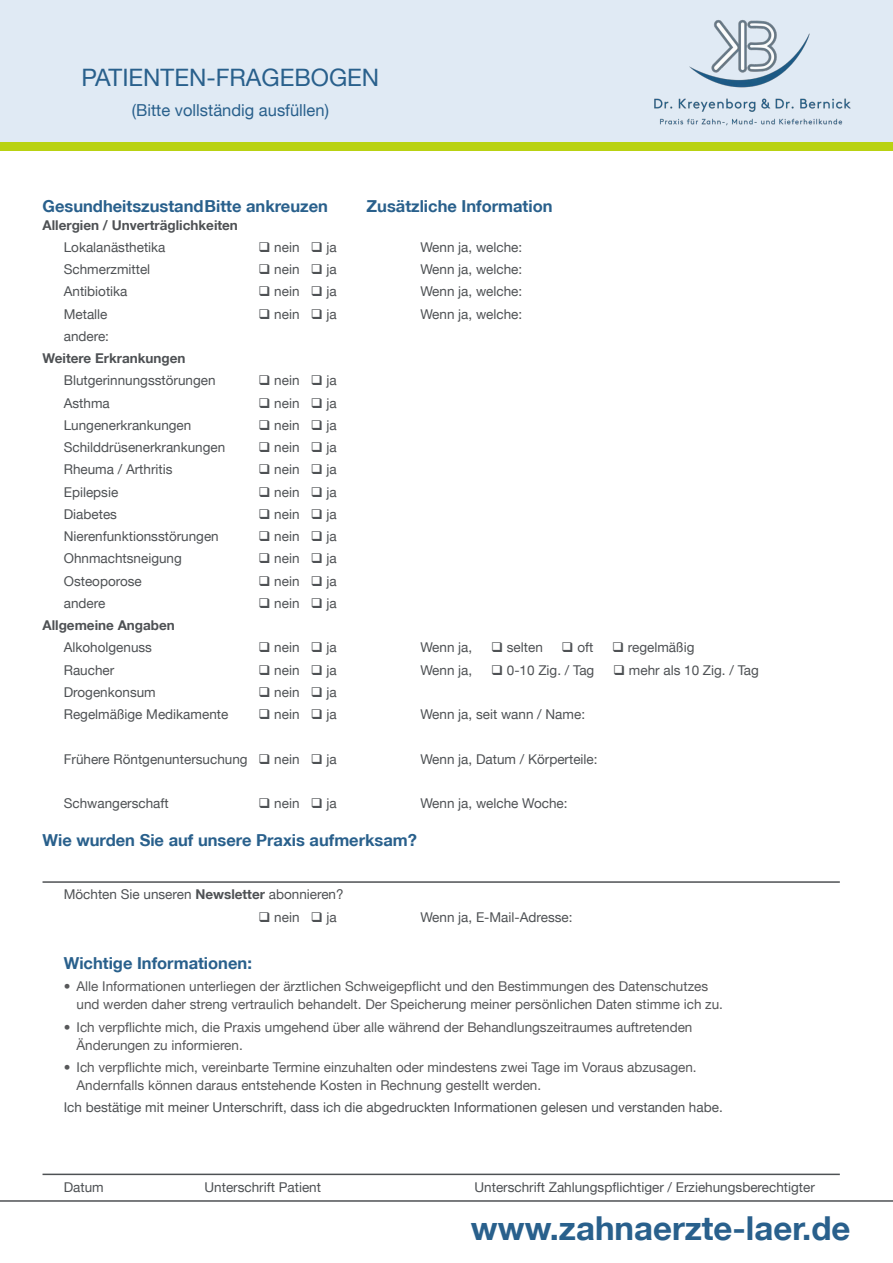
<style>
.page{position:relative;width:893px;height:1263px;background:#fff}
.page>*{position:absolute;margin:0;border:0;box-sizing:border-box;transform-origin:0 0}
.t1{font:700 33px "Helvetica Neue LT";color:#29608c}
.t2{font:24px "Helvetica Neue LT";color:#29608c}
.t3{font:700 16.5px "Helvetica Neue LT";color:#29608c}
.t4{font:16.5px "Helvetica Neue LT";color:#29608c}
.t5{font:13.5px "Helvetica Neue LT";color:#4e5154}
.t6{font:13.5px/18px "Helvetica Neue LT";color:#57585a}
.t7{font:700 13.5px "Helvetica Neue LT";color:#4e5154}
.s1{font-weight:700}
</style>
<div class="page">
<div style="left:0;top:0;width:893px;height:142px;background:#e0eaf4"></div>
<div style="left:0;top:142px;width:893px;height:9px;background:#b9d212"></div>
<hr style="left:0;top:1200px;width:893px;height:2px;background:#4e5154">
<img style="left:654px;top:17px;width:196px;height:109px">
<hr style="left:43px;top:881px;width:797px;height:2px;background:#4e5154">
<hr style="left:43px;top:1173px;width:797px;height:2px;background:#4e5154">
<h2 class="t2" style="left:82px;top:63px;width:299px">PATIENTEN-FRAGEBOGEN</h2>
<p class="t4" style="left:132px;top:100px;width:199px">(Bitte vollständig ausfüllen)</p>
<p class="t3" style="left:43px;top:196px;width:287px">GesundheitszustandBitte ankreuzen</p>
<p class="t3" style="left:367px;top:196px;width:188px">Zusätzliche Information</p>
<p class="t7" style="left:43px;top:216px;width:197px">Allergien / Unverträglichkeiten</p>
<p class="t5" style="left:64px;top:239px;width:103px">Lokalanästhetika</p>
<p class="t5" style="left:259px;top:239px;width:80px">❑ nein ❑ ja</p>
<p class="t5" style="left:421px;top:239px;width:103px">Wenn ja, welche:</p>
<p class="t5" style="left:64px;top:261px;width:88px">Schmerzmittel</p>
<p class="t5" style="left:259px;top:261px;width:80px">❑ nein ❑ ja</p>
<p class="t5" style="left:421px;top:261px;width:103px">Wenn ja, welche:</p>
<p class="t5" style="left:64px;top:284px;width:65px">Antibiotika</p>
<p class="t5" style="left:259px;top:284px;width:80px">❑ nein ❑ ja</p>
<p class="t5" style="left:421px;top:284px;width:103px">Wenn ja, welche:</p>
<p class="t5" style="left:64px;top:306px;width:45px">Metalle</p>
<p class="t5" style="left:259px;top:306px;width:80px">❑ nein ❑ ja</p>
<p class="t5" style="left:421px;top:306px;width:103px">Wenn ja, welche:</p>
<p class="t5" style="left:64px;top:328px;width:47px">andere:</p>
<p class="t7" style="left:43px;top:350px;width:145px">Weitere Erkrankungen</p>
<p class="t5" style="left:64px;top:373px;width:153px">Blutgerinnungsstörungen</p>
<p class="t5" style="left:259px;top:373px;width:80px">❑ nein ❑ ja</p>
<p class="t5" style="left:64px;top:395px;width:48px">Asthma</p>
<p class="t5" style="left:259px;top:395px;width:80px">❑ nein ❑ ja</p>
<p class="t5" style="left:64px;top:417px;width:129px">Lungenerkrankungen</p>
<p class="t5" style="left:259px;top:417px;width:80px">❑ nein ❑ ja</p>
<p class="t5" style="left:64px;top:439px;width:163px">Schilddrüsenerkrankungen</p>
<p class="t5" style="left:259px;top:439px;width:80px">❑ nein ❑ ja</p>
<p class="t5" style="left:64px;top:461px;width:110px">Rheuma / Arthritis</p>
<p class="t5" style="left:259px;top:461px;width:80px">❑ nein ❑ ja</p>
<p class="t5" style="left:64px;top:484px;width:56px">Epilepsie</p>
<p class="t5" style="left:259px;top:484px;width:80px">❑ nein ❑ ja</p>
<p class="t5" style="left:64px;top:506px;width:55px">Diabetes</p>
<p class="t5" style="left:259px;top:506px;width:80px">❑ nein ❑ ja</p>
<p class="t5" style="left:64px;top:528px;width:157px">Nierenfunktionsstörungen</p>
<p class="t5" style="left:259px;top:528px;width:80px">❑ nein ❑ ja</p>
<p class="t5" style="left:64px;top:550px;width:120px">Ohnmachtsneigung</p>
<p class="t5" style="left:259px;top:550px;width:80px">❑ nein ❑ ja</p>
<p class="t5" style="left:64px;top:573px;width:80px">Osteoporose</p>
<p class="t5" style="left:259px;top:573px;width:80px">❑ nein ❑ ja</p>
<p class="t5" style="left:64px;top:595px;width:43px">andere</p>
<p class="t5" style="left:259px;top:595px;width:80px">❑ nein ❑ ja</p>
<p class="t7" style="left:43px;top:617px;width:134px">Allgemeine Angaben</p>
<p class="t5" style="left:64px;top:639px;width:90px">Alkoholgenuss</p>
<p class="t5" style="left:259px;top:639px;width:80px">❑ nein ❑ ja</p>
<p class="t5" style="left:421px;top:639px;width:53px">Wenn ja,</p>
<p class="t5" style="left:491px;top:639px;width:53px">❑ selten</p>
<p class="t5" style="left:562px;top:639px;width:33px">❑ oft</p>
<p class="t5" style="left:612px;top:639px;width:84px">❑ regelmäßig</p>
<p class="t5" style="left:64px;top:662px;width:52px">Raucher</p>
<p class="t5" style="left:259px;top:662px;width:80px">❑ nein ❑ ja</p>
<p class="t5" style="left:421px;top:662px;width:53px">Wenn ja,</p>
<p class="t5" style="left:491px;top:662px;width:105px">❑ 0-10 Zig. / Tag</p>
<p class="t5" style="left:613px;top:662px;width:147px">❑ mehr als 10 Zig. / Tag</p>
<p class="t5" style="left:64px;top:684px;width:94px">Drogenkonsum</p>
<p class="t5" style="left:259px;top:684px;width:80px">❑ nein ❑ ja</p>
<p class="t5" style="left:64px;top:706px;width:166px">Regelmäßige Medikamente</p>
<p class="t5" style="left:259px;top:706px;width:80px">❑ nein ❑ ja</p>
<p class="t5" style="left:421px;top:706px;width:166px">Wenn ja, seit wann / Name:</p>
<p class="t5" style="left:64px;top:751px;width:275px">Frühere Röntgenuntersuchung ❑ nein ❑ ja</p>
<p class="t5" style="left:421px;top:751px;width:179px">Wenn ja, Datum / Körperteile:</p>
<p class="t5" style="left:64px;top:795px;width:106px">Schwangerschaft</p>
<p class="t5" style="left:259px;top:795px;width:80px">❑ nein ❑ ja</p>
<p class="t5" style="left:421px;top:795px;width:148px">Wenn ja, welche Woche:</p>
<p class="t3" style="left:43px;top:830px;width:376px">Wie wurden Sie auf unsere Praxis aufmerksam?</p>
<p class="t5" style="left:64px;top:886px;width:281px">Möchten Sie unseren <span class="s1">Newsletter</span> abonnieren?</p>
<p class="t5" style="left:259px;top:909px;width:80px">❑ nein ❑ ja</p>
<p class="t5" style="left:421px;top:909px;width:154px">Wenn ja, E-Mail-Adresse:</p>
<p class="t3" style="left:64px;top:953px;width:190px">Wichtige Informationen:</p>
<p class="t6" style="left:77px;top:977px;width:648px;text-indent:-13px">• Alle Informationen unterliegen der ärztlichen Schweigepflicht und den Bestimmungen des Datenschutzes und werden daher streng vertraulich behandelt. Der Speicherung meiner persönlichen Daten stimme ich zu.</p>
<p class="t6" style="left:77px;top:1017px;width:617px;text-indent:-13px">• Ich verpflichte mich, die Praxis umgehend über alle während der Behandlungszeitraumes auftretenden<br>Änderungen zu informieren.</p>
<p class="t6" style="left:77px;top:1058px;width:622px;text-indent:-13px">• Ich verpflichte mich, vereinbarte Termine einzuhalten oder mindestens zwei Tage im Voraus abzusagen.<br>Andernfalls können daraus entstehende Kosten in Rechnung gestellt werden.</p>
<p class="t5" style="left:64px;top:1099px;width:660px">Ich bestätige mit meiner Unterschrift, dass ich die abgedruckten Informationen gelesen und verstanden habe.</p>
<p class="t5" style="left:64px;top:1179px;width:42px">Datum</p>
<p class="t5" style="left:205px;top:1179px;width:118px">Unterschrift Patient</p>
<p class="t5" style="left:475px;top:1179px;width:342px">Unterschrift Zahlungspflichtiger / Erziehungsberechtigter</p>
<h1 class="t1" style="left:471px;top:1207px;width:381px">www.zahnaerzte-laer.de</h1>
</div>
